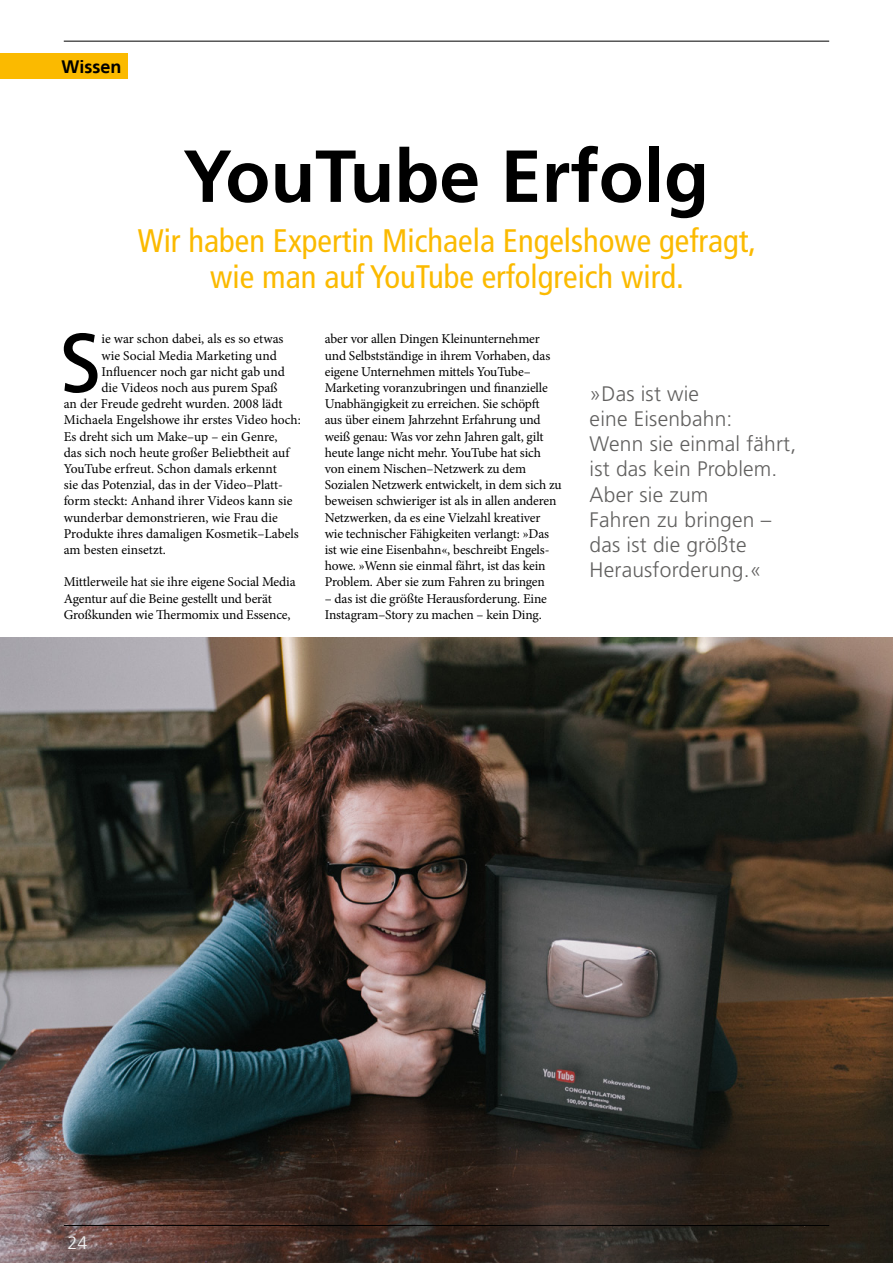
<style>
.page{position:relative;width:893px;height:1263px;background:#fff}
.page>*{position:absolute;margin:0;border:0;box-sizing:border-box;transform-origin:0 0}
.t1{font:83.1px "Frutiger LT Pro";color:#000}
.t2{font:700 73.5px "Frutiger LT Std";color:#000}
.t3{font:condensed 32.55px/35.5px "Frutiger LT Std";color:#fbba00;text-align:center}
.t4{font:300 21px/25.2px "Frutiger LT Pro";letter-spacing:.01em;color:#61605f}
.t5{font:700 18px "Frutiger LT";color:#000}
.t6{font:300 18px "Frutiger LT";color:#f0f1f2}
.t7{font:13.5px/16.2px "Minion Pro";letter-spacing:-.01em;color:#000}
</style>
<div class="page">
<img style="left:0;top:637px;width:893px;height:626px">
<hr style="left:64px;top:41px;width:765px;height:1px;background:#000">
<hr style="left:64px;top:1225px;width:765px;height:1px;background:#000">
<div style="left:0;top:53px;width:128px;height:26px;background:#fbba00"></div>
<h3 class="t5" style="left:62px;top:56px;width:61px">Wissen</h3>
<h2 class="t2" style="left:183px;top:133px;width:528px">YouTube Erfolg</h2>
<h3 class="t3" style="left:138px;top:223px;width:620px">Wir haben Expertin Michaela Engelshowe gefragt, wie man auf YouTube erfolgreich wird.</h3>
<h1 class="t1" style="left:60px;top:314px;width:43px">S</h1>
<p class="t7" style="left:101px;top:331px;width:184px">ie war schon dabei, als es so etwas</p>
<p class="t7" style="left:101px;top:347px;width:177px">wie Social Media Marketing und</p>
<p class="t7" style="left:101px;top:363px;width:185px">Influencer noch gar nicht gab und</p>
<p class="t7" style="left:101px;top:380px;width:178px">die Videos noch aus purem Spaß</p>
<p class="t7" style="left:64px;top:396px;width:220px">an der Freude gedreht wurden. 2008 lädt</p>
<p class="t7" style="left:64px;top:412px;width:239px">Michaela Engelshowe ihr erstes Video hoch:</p>
<p class="t7" style="left:64px;top:428px;width:215px">Es dreht sich um Make–up – ein Genre,</p>
<p class="t7" style="left:64px;top:444px;width:227px">das sich noch heute großer Beliebtheit auf</p>
<p class="t7" style="left:64px;top:461px;width:215px">YouTube erfreut. Schon damals erkennt</p>
<p class="t7" style="left:64px;top:477px;width:221px">sie das Potenzial, das in der Video–Platt-</p>
<p class="t7" style="left:64px;top:493px;width:230px">form steckt: Anhand ihrer Videos kann sie</p>
<p class="t7" style="left:64px;top:509px;width:215px">wunderbar demonstrieren, wie Frau die</p>
<p class="t7" style="left:64px;top:525px;width:236px">Produkte ihres damaligen Kosmetik–Labels</p>
<p class="t7" style="left:64px;top:542px;width:104px">am besten einsetzt.</p>
<p class="t7" style="left:64px;top:574px;width:233px">Mittlerweile hat sie ihre eigene Social Media<br>Agentur auf die Beine gestellt und berät<br>Großkunden wie Thermomix und Essence,</p>
<p class="t7" style="left:325px;top:331px;width:239px">aber vor allen Dingen Kleinunternehmer und Selbstständige in ihrem Vorhaben, das eigene Unternehmen mittels YouTube– Marketing voranzubringen und finanzielle Unabhängigkeit zu erreichen. Sie schöpft<br>aus über einem Jahrzehnt Erfahrung und weiß genau: Was vor zehn Jahren galt, gilt heute lange nicht mehr. YouTube hat sich von einem Nischen–Netzwerk zu dem Sozialen Netzwerk entwickelt, in dem sich zu beweisen schwieriger ist als in allen anderen Netzwerken, da es eine Vielzahl kreativer wie technischer Fähigkeiten verlangt: »Das ist wie eine Eisenbahn«, beschreibt Engels&shy;howe. »Wenn sie einmal fährt, ist das kein Problem. Aber sie zum Fahren zu bringen</p>
<p class="t7" style="left:325px;top:590px;width:224px">– das ist die größte Herausforderung. Eine<br>Instagram–Story zu machen – kein Ding.</p>
<h3 class="t4" style="left:590px;top:381px;width:208px">»Das ist wie<br>eine Eisenbahn:<br>Wenn sie einmal fährt, ist das kein Problem.<br>Aber sie zum<br>Fahren zu bringen – das ist die größte<br>Herausforderung.«</h3>
<h3 class="t6" style="left:68px;top:1233px;width:22px">24</h3>
</div>
